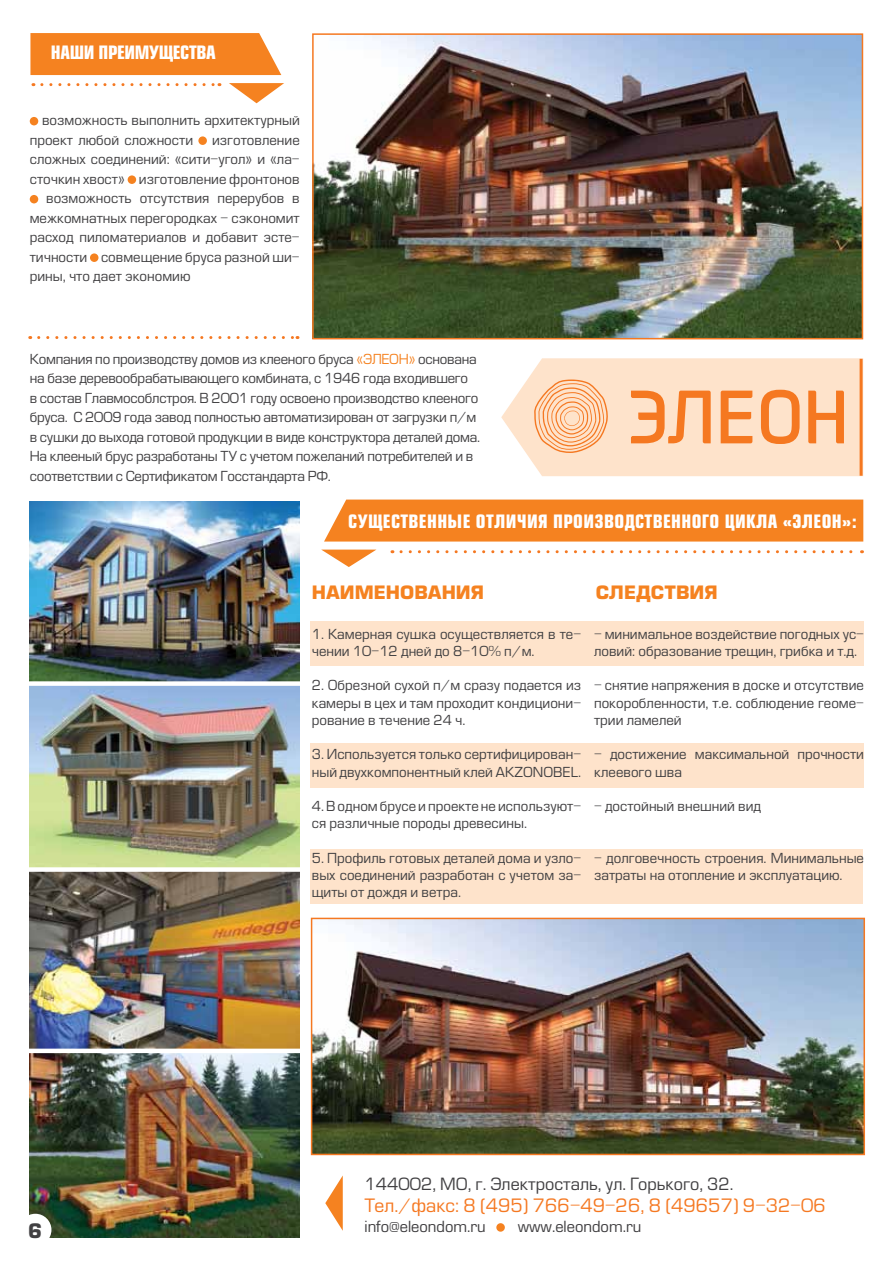
<style>
.page{position:relative;width:893px;height:1263px;background:#fff}
.page>*{position:absolute;margin:0;border:0;box-sizing:border-box;transform-origin:0 0}
.t1{font:700 19.5px "Europe";color:#414042}
.t2{font:700 18px "Europe Cond";letter-spacing:.02em;color:#fff}
.t3{font:18px "Europe";color:#f57821}
.t4{font:700 18px "Europe";color:#f58220}
.t5{font:700 18px "Europe Cond";letter-spacing:-.02em;color:#fff}
.t6{font:16.5px "Europe";color:#414042}
.t7{font:15px "Europe";color:#414042}
.t8{font:13.5px/17.2px "Europe";color:#414042}
.t9{font:13.5px/19.5px "Europe";letter-spacing:-.02em;color:#414042}
.s1{color:#f58220}
</style>
<div class="page">
<svg style="left:30px;top:33px;width:251px;height:42px;background:#f5872a"></svg>
<svg style="left:229px;top:83px;width:55px;height:20px"></svg>
<div style="left:311px;top:621px;width:553px;height:44px;background:#fee3cb"></div>
<div style="left:311px;top:743px;width:553px;height:44px;background:#fee3cb"></div>
<div style="left:311px;top:849px;width:552px;height:54px;background:#fee3cb"></div>
<img style="left:30px;top:1053px;width:269px;height:184px">
<img style="left:315px;top:36px;width:545px;height:300px">
<div style="left:312px;top:33px;width:551px;height:306px;border:2px solid #f57821"></div>
<div style="left:324px;top:500px;width:539px;height:41px;background:#f58220"></div>
<div style="left:30px;top:117px;width:8px;height:8px;background:#f58220;border-radius:50%"></div>
<div style="left:198px;top:136px;width:9px;height:9px;background:#f58220;border-radius:50%"></div>
<div style="left:128px;top:175px;width:8px;height:9px;background:#f58220;border-radius:50%"></div>
<div style="left:30px;top:195px;width:8px;height:8px;background:#f58220;border-radius:50%"></div>
<div style="left:90px;top:253px;width:8px;height:9px;background:#f58220;border-radius:50%"></div>
<div style="left:496px;top:1223px;width:9px;height:9px;background:#f58220;border-radius:50%"></div>
<svg style="left:501px;top:358px;width:362px;height:118px;background:#fcd5b5"></svg>
<svg style="left:322px;top:550px;width:54px;height:17px"></svg>
<svg style="left:325px;top:1175px;width:18px;height:56px"></svg>
<img style="left:29px;top:502px;width:271px;height:547px">
<div style="left:22px;top:681px;width:283px;height:5px;background:#fff"></div>
<div style="left:26px;top:867px;width:277px;height:5px;background:#fff"></div>
<img style="left:314px;top:921px;width:548px;height:231px">
<div style="left:311px;top:918px;width:554px;height:237px;border:2px solid #f57821"></div>
<svg style="left:39px;top:336px;width:259px;height:3px"></svg>
<svg style="left:401px;top:550px;width:461px;height:3px"></svg>
<svg style="left:42px;top:83px;width:178px;height:3px"></svg>
<hr style="left:860px;top:359px;width:3px;height:117px;background:#f57821">
<div style="left:19px;top:1214px;width:32px;height:32px;background:#fff;border-radius:50%"></div>
<h2 class="t5" style="left:51px;top:41px;width:166px">НАШИ ПРЕИМУЩЕСТВА</h2>
<p class="t8" style="left:30px;top:111px;width:271px;line-height:19.5px;text-indent:12px">возможность выполнить архитектурный проект любой сложности</p>
<p class="t8" style="left:212px;top:132px;width:89px">изготовление</p>
<p class="t8" style="left:30px;top:151px;width:271px">сложных соединений: «сити-угол» и «ла-</p>
<p class="t8" style="left:30px;top:171px;width:271px">сточкин хвост» изготовление фронтонов</p>
<p class="t8" style="left:46px;top:190px;width:255px">возможность отсутствия перерубов в</p>
<p class="t8" style="left:30px;top:210px;width:271px">межкомнатных перегородках - сэкономит</p>
<p class="t8" style="left:30px;top:229px;width:271px">расход пиломатериалов и добавит эсте-</p>
<p class="t8" style="left:30px;top:249px;width:271px">тичности совмещение бруса разной ши-</p>
<p class="t8" style="left:30px;top:268px;width:162px">рины, что дает экономию</p>
<p class="t9" style="left:30px;top:349px;width:452px">Компания по производству домов из клееного бруса <span class="s1">«ЭЛЕОН»</span> основана на базе деревообрабатывающего комбината, с 1946 года входившего<br>в состав Главмособлстроя. В 2001 году освоено производство клееного бруса. С 2009 года завод полностью автоматизирован от загрузки п/м в сушки до выхода готовой продукции в виде конструктора деталей дома.<br>На клееный брус разработаны ТУ с учетом пожеланий потребителей и в соответствии с Сертификатом Госстандарта РФ.</p>
<h2 class="t2" style="left:348px;top:509px;width:510px">СУЩЕСТВЕННЫЕ ОТЛИЧИЯ ПРОИЗВОДСТВЕННОГО ЦИКЛА «ЭЛЕОН»:</h2>
<h2 class="t4" style="left:312px;top:581px;width:174px">НАИМЕНОВАНИЯ</h2>
<h2 class="t4" style="left:596px;top:581px;width:123px">СЛЕДСТВИЯ</h2>
<h1 class="t1" style="left:28px;top:1219px;width:16px">6</h1>
<p class="t8" style="left:312px;top:625px;width:271px">1. Камерная сушка осуществляется в те&shy;чении 10-12 дней до 8-10% п/м.</p>
<p class="t8" style="left:312px;top:677px;width:271px;text-align:justify">2. Обрезной сухой п/м сразу подается из камеры в цех и там проходит кондициони&shy;рование в течение 24 ч.</p>
<p class="t8" style="left:312px;top:746px;width:271px">3. Используется только сертифицирован&shy;ный двухкомпонентный клей AKZONOBEL.</p>
<p class="t8" style="left:312px;top:798px;width:271px">4. В одном брусе и проекте не используют&shy;ся различные породы древесины.</p>
<p class="t8" style="left:312px;top:849px;width:271px;text-align:justify">5. Профиль готовых деталей дома и узло&shy;вых соединений разработан с учетом за&shy;щиты от дождя и ветра.</p>
<p class="t8" style="left:594px;top:625px;width:272px">- минимальное воздействие погодных ус&shy;ловий: образование трещин, грибка и т.д.</p>
<p class="t8" style="left:594px;top:677px;width:272px;text-align:justify">- снятие напряжения в доске и отсутствие покоробленности, т.е. соблюдение геоме&shy;трии ламелей</p>
<p class="t8" style="left:594px;top:746px;width:272px">- достижение максимальной прочности клеевого шва</p>
<p class="t8" style="left:594px;top:798px;width:169px">- достойный внешний вид</p>
<p class="t8" style="left:594px;top:849px;width:272px">- долговечность строения. Минимальные затраты на отопление и эксплуатацию.</p>
<p class="t6" style="left:364px;top:1174px;width:371px">144002, МО, г. Электросталь, ул. Горького, 32.</p>
<h2 class="t3" style="left:364px;top:1195px;width:463px">Тел./факс: 8 (495) 766-49-26, 8 (49657) 9-32-06</h2>
<p class="t7" style="left:364px;top:1217px;width:123px">info@eleondom.ru</p>
<p class="t7" style="left:518px;top:1217px;width:125px">www.eleondom.ru</p>
</div>
